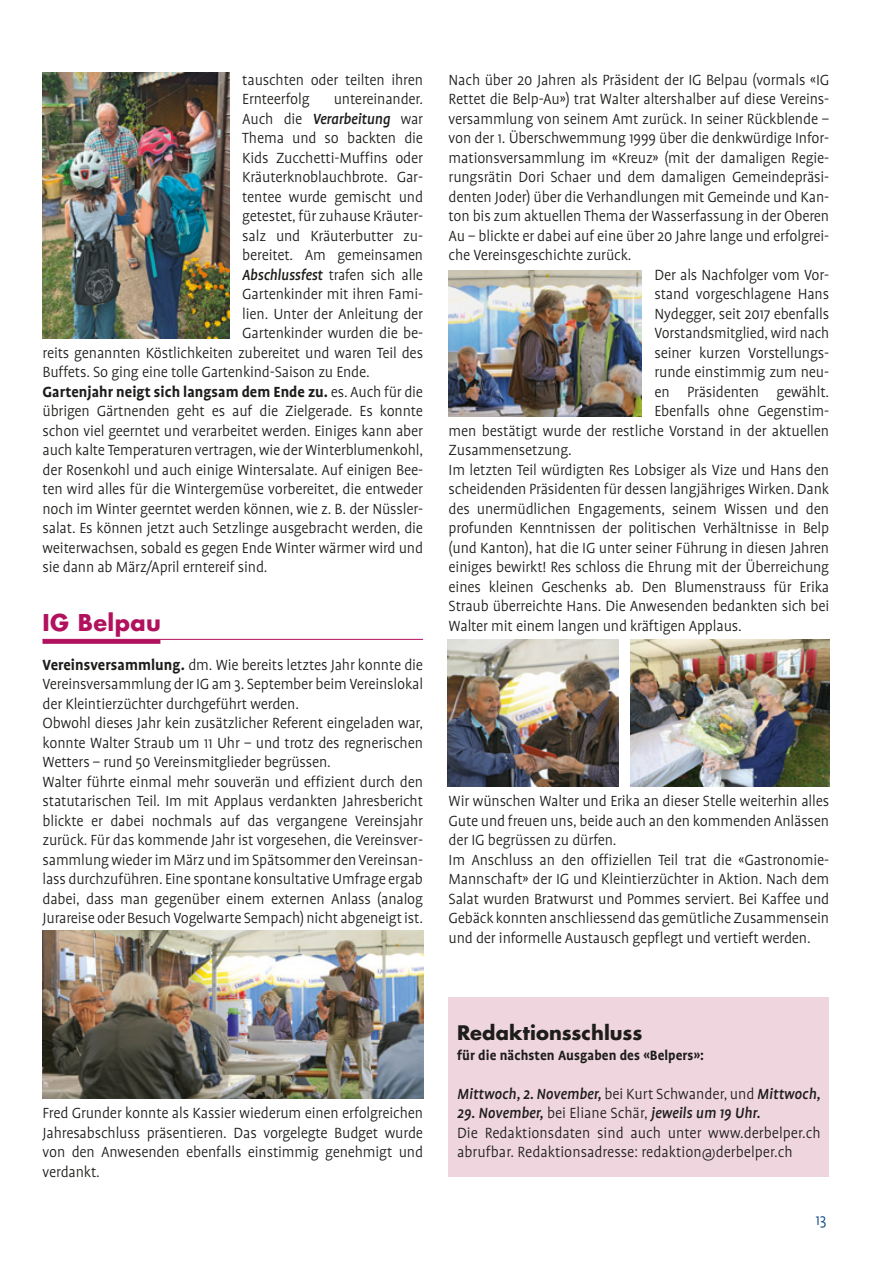
<style>
.page{position:relative;width:893px;height:1263px;background:#fff}
.page>*{position:absolute;margin:0;border:0;box-sizing:border-box;transform-origin:0 0}
.t1{font:700 22.5px "Futura";letter-spacing:.015em;color:#b1115d}
.t2{font:700 19.5px "Futura";color:#1d1d1b}
.t3{font:300 16.8px/19.5px "Profile";letter-spacing:-.01em;color:#1d1d1b}
.t4{font:italic 500 16.8px "Profile";color:#1d1d1b}
.t5{font:300 16.8px "Profile";letter-spacing:-.01em;color:#1d1d1b;scale:.95 1}
.t6{font:700 16.8px "Profile";letter-spacing:.005em;color:#1d1d1b}
.t7{font:300 16.8px "Profile";color:#003f7d}
.t8{font:700 15.3px "Profile";letter-spacing:.005em;color:#1d1d1b}
.s1{font-weight:300;font-style:normal}
.s2{font-weight:500;font-style:italic}
.s3{font-weight:300}
.s4{font-weight:700}
</style>
<div class="page">
<div style="left:43px;top:639px;width:117px;height:5px;background:#b1115d"></div>
<hr style="left:43px;top:639px;width:380px;height:1px;background:#b1115d">
<img style="left:43px;top:931px;width:380px;height:168px">
<img style="left:449px;top:271px;width:193px;height:145px">
<img style="left:448px;top:639px;width:170px;height:148px">
<img style="left:630px;top:640px;width:199px;height:146px">
<div style="left:449px;top:997px;width:380px;height:180px;background:#efd5de"></div>
<img style="left:43px;top:72px;width:186px;height:266px">
<p class="t3" style="left:242px;top:70px;width:182px">tauschten oder teilten ihren<br>Ernteerfolg</p>
<p class="t3" style="left:334px;top:89px;width:91px">untereinander.</p>
<p class="t4" style="left:242px;top:110px;width:182px"><span class="s1">Auch die</span> Verarbeitung <span class="s1">war</span></p>
<p class="t3" style="left:242px;top:128px;width:182px">Thema und so backten die</p>
<p class="t3" style="left:242px;top:148px;width:182px">Kids Zucchetti-Muffins oder</p>
<p class="t3" style="left:242px;top:167px;width:182px">Kräuterknoblauchbrote. Gar-</p>
<p class="t3" style="left:242px;top:187px;width:182px">tentee wurde gemischt und</p>
<p class="t3" style="left:242px;top:206px;width:182px">getestet, für zuhause Kräuter-</p>
<p class="t3" style="left:242px;top:226px;width:182px">salz und Kräuterbutter zu-</p>
<p class="t3" style="left:242px;top:245px;width:182px">bereitet. Am gemeinsamen</p>
<p class="t5" style="left:242px;top:266px;width:192px"><span class="s2">Abschlussfest</span> trafen sich alle</p>
<p class="t3" style="left:242px;top:284px;width:182px">Gartenkinder mit ihren Fami-</p>
<p class="t3" style="left:242px;top:304px;width:182px">lien. Unter der Anleitung der</p>
<p class="t3" style="left:242px;top:323px;width:182px">Gartenkinder wurden die be-</p>
<p class="t3" style="left:43px;top:343px;width:382px">reits genannten Köstlichkeiten zubereitet und waren Teil des</p>
<p class="t3" style="left:43px;top:362px;width:329px">Buffets. So ging eine tolle Gartenkind-Saison zu Ende.</p>
<p class="t6" style="left:43px;top:382px;width:382px">Gartenjahr neigt sich langsam dem Ende zu. <span class="s3">es. Auch für die</span></p>
<p class="t3" style="left:43px;top:401px;width:382px">übrigen Gärtnenden geht es auf die Zielgerade. Es konnte</p>
<p class="t3" style="left:43px;top:421px;width:382px">schon viel geerntet und verarbeitet werden. Einiges kann aber</p>
<p class="t3" style="left:43px;top:440px;width:382px">auch kalte Temperaturen vertragen, wie der Winterblumenkohl,</p>
<p class="t3" style="left:43px;top:460px;width:382px">der Rosenkohl und auch einige Wintersalate. Auf einigen Bee-</p>
<p class="t3" style="left:43px;top:479px;width:382px">ten wird alles für die Wintergemüse vorbereitet, die entweder</p>
<p class="t3" style="left:43px;top:499px;width:382px">noch im Winter geerntet werden können, wie z. B. der Nüssler-</p>
<p class="t3" style="left:43px;top:518px;width:382px">salat. Es können jetzt auch Setzlinge ausgebracht werden, die</p>
<p class="t3" style="left:43px;top:538px;width:382px">weiterwachsen, sobald es gegen Ende Winter wärmer wird und</p>
<p class="t3" style="left:43px;top:557px;width:227px">sie dann ab März/April erntereif sind.</p>
<h1 class="t1" style="left:43px;top:606px;width:120px">IG Belpau</h1>
<p class="t3" style="left:43px;top:655px;width:382px"><span class="s4">Vereinsversammlung.</span> dm. Wie bereits letztes Jahr konnte die Vereinsversammlung der IG am 3. September beim Vereinslokal der Kleintierzüchter durchgeführt werden.<br>Obwohl dieses Jahr kein zusätzlicher Referent eingeladen war, konnte Walter Straub um 11 Uhr – und trotz des regnerischen Wetters – rund 50 Vereinsmitglieder begrüssen.<br>Walter führte einmal mehr souverän und effizient durch den statutarischen Teil. Im mit Applaus verdankten Jahresbericht blickte er dabei nochmals auf das vergangene Vereinsjahr zurück. Für das kommende Jahr ist vorgesehen, die Vereinsver&shy;sammlung wieder im März und im Spätsommer den Vereinsan&shy;lass durchzuführen. Eine spontane konsultative Umfrage ergab dabei, dass man gegenüber einem externen Anlass (analog Jurareise oder Besuch Vogelwarte Sempach) nicht abgeneigt ist.</p>
<p class="t3" style="left:449px;top:70px;width:382px">Nach über 20 Jahren als Präsident der IG Belpau (vormals «IG</p>
<p class="t3" style="left:449px;top:89px;width:382px">Rettet die Belp-Au») trat Walter altershalber auf diese Vereins-</p>
<p class="t3" style="left:449px;top:109px;width:382px">versammlung von seinem Amt zurück. In seiner Rückblende –</p>
<p class="t3" style="left:449px;top:128px;width:382px">von der 1. Überschwemmung 1999 über die denkwürdige Infor-</p>
<p class="t3" style="left:449px;top:148px;width:382px">mationsversammlung im «Kreuz» (mit der damaligen Regie-</p>
<p class="t3" style="left:449px;top:167px;width:382px">rungsrätin Dori Schaer und dem damaligen Gemeindepräsi-</p>
<p class="t3" style="left:449px;top:187px;width:382px">denten Joder) über die Verhandlungen mit Gemeinde und Kan-</p>
<p class="t3" style="left:449px;top:206px;width:382px">ton bis zum aktuellen Thema der Wasserfassung in der Oberen</p>
<p class="t3" style="left:449px;top:226px;width:382px">Au – blickte er dabei auf eine über 20 Jahre lange und erfolgrei-</p>
<p class="t3" style="left:449px;top:245px;width:184px">che Vereinsgeschichte zurück.</p>
<p class="t3" style="left:654px;top:265px;width:176px">Der als Nachfolger vom Vor-</p>
<p class="t3" style="left:654px;top:284px;width:176px">stand vorgeschlagene Hans</p>
<p class="t3" style="left:654px;top:304px;width:176px">Nydegger, seit 2017 ebenfalls</p>
<p class="t5" style="left:654px;top:324px;width:185px">Vorstandsmitglied, wird nach</p>
<p class="t3" style="left:654px;top:343px;width:176px">seiner kurzen Vorstellungs-</p>
<p class="t3" style="left:654px;top:362px;width:176px">runde einstimmig zum neu-</p>
<p class="t3" style="left:654px;top:382px;width:176px">en Präsidenten gewählt.</p>
<p class="t3" style="left:654px;top:401px;width:176px">Ebenfalls ohne Gegenstim-</p>
<p class="t3" style="left:449px;top:421px;width:382px">men bestätigt wurde der restliche Vorstand in der aktuellen</p>
<p class="t3" style="left:449px;top:440px;width:125px">Zusammensetzung.</p>
<p class="t3" style="left:449px;top:460px;width:382px">Im letzten Teil würdigten Res Lobsiger als Vize und Hans den</p>
<p class="t3" style="left:449px;top:479px;width:382px">scheidenden Präsidenten für dessen langjähriges Wirken. Dank</p>
<p class="t3" style="left:449px;top:499px;width:382px">des unermüdlichen Engagements, seinem Wissen und den</p>
<p class="t3" style="left:449px;top:518px;width:382px">profunden Kenntnissen der politischen Verhältnisse in Belp</p>
<p class="t3" style="left:449px;top:538px;width:382px">(und Kanton), hat die IG unter seiner Führung in diesen Jahren</p>
<p class="t3" style="left:449px;top:557px;width:382px">einiges bewirkt! Res schloss die Ehrung mit der Überreichung</p>
<p class="t3" style="left:449px;top:577px;width:382px">eines kleinen Geschenks ab. Den Blumenstrauss für Erika</p>
<p class="t3" style="left:449px;top:596px;width:382px">Straub überreichte Hans. Die Anwesenden bedankten sich bei</p>
<p class="t3" style="left:449px;top:616px;width:295px">Walter mit einem langen und kräftigen Applaus.</p>
<p class="t3" style="left:449px;top:791px;width:382px">Wir wünschen Walter und Erika an dieser Stelle weiterhin alles Gute und freuen uns, beide auch an den kommenden Anlässen der IG begrüssen zu dürfen.<br>Im Anschluss an den offiziellen Teil trat die «Gastronomie-Mannschaft» der IG und Kleintierzüchter in Aktion. Nach dem Salat wurden Bratwurst und Pommes serviert. Bei Kaffee und Gebäck konnten anschliessend das gemütliche Zusammensein und der informelle Austausch gepflegt und vertieft werden.</p>
<p class="t3" style="left:43px;top:1103px;width:382px;text-align:justify">Fred Grunder konnte als Kassier wiederum einen erfolgreichen Jahresabschluss präsentieren. Das vorgelegte Budget wurde von den Anwesenden ebenfalls einstimmig genehmigt und verdankt.</p>
<p class="t2" style="left:457px;top:1019px;width:187px">Redaktionsschluss</p>
<p class="t8" style="left:457px;top:1047px;width:248px">für die nächsten Ausgaben des «Belpers»:</p>
<p class="t4" style="left:457px;top:1085px;width:365px">Mittwoch, 2. November, <span class="s1">bei Kurt Schwander, und</span> Mittwoch,</p>
<p class="t3" style="left:457px;top:1103px;width:365px"><span class="s2">29. November,</span> bei Eliane Schär, <span class="s2">jeweils um 19 Uhr.<br></span>Die Redaktionsdaten sind auch unter www.derbelper.ch abrufbar. Redaktionsadresse: redaktion@derbelper.ch</p>
<p class="t7" style="left:815px;top:1211px;width:13px">13</p>
</div>
